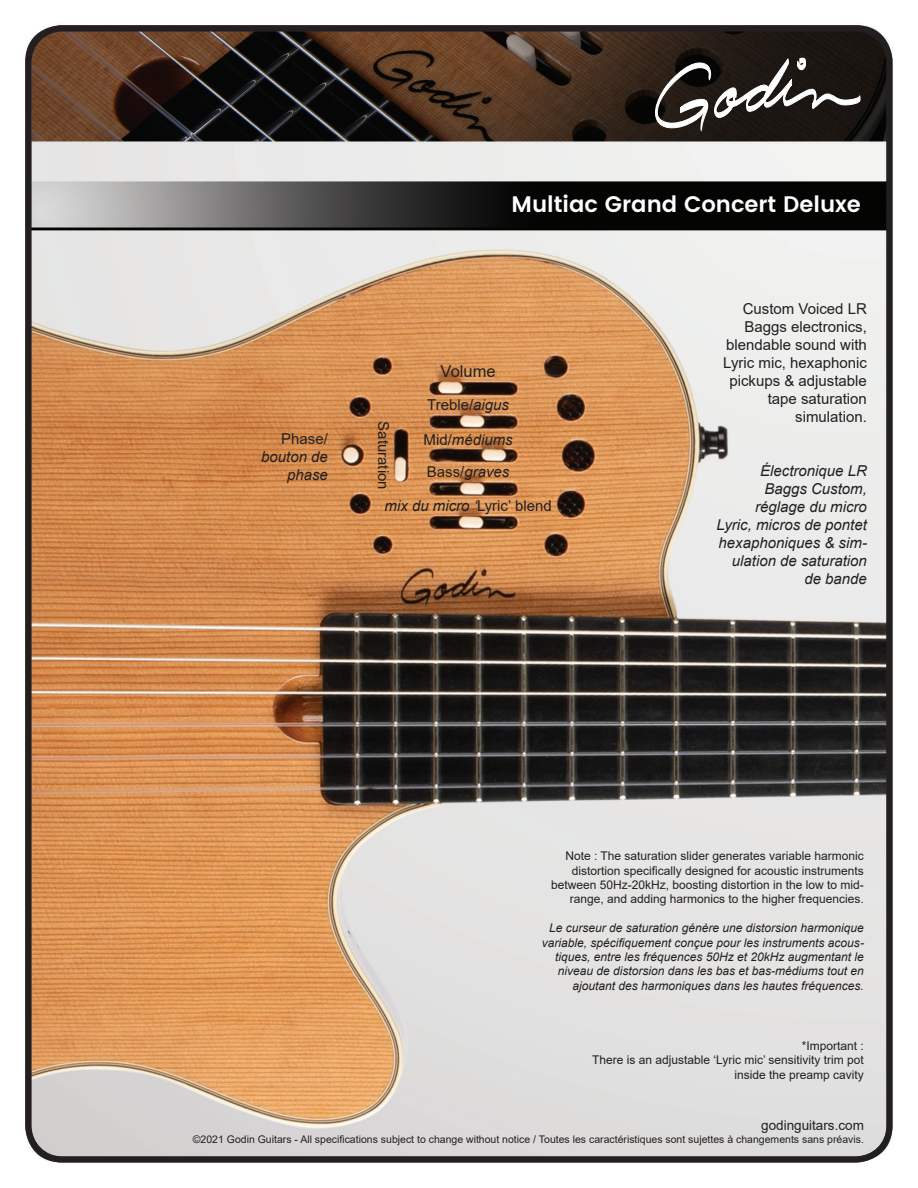
<style>
.page{position:relative;width:918px;height:1188px;background:#fff}
.page>*{position:absolute;margin:0;border:0;box-sizing:border-box;transform-origin:0 0}
.t1{font:600 22.5px "Poppins";color:#fff}
.t2{font:16.5px "Arial";color:#231f20}
.t3{font:italic 15px/18px "Arial";color:#231f20;text-align:right}
.t4{font:15px/18px "Arial";color:#231f20;text-align:right}
.t5{font:13.5px "Arial";color:#231f20}
.t6{font:12px/14.4px "Arial";color:#231f20;text-align:right}
.t7{font:italic 12px/14.4px "Arial";color:#231f20;text-align:right}
.t8{font:10.5px "Arial";color:#231f20}
.s1{font-style:italic}
.s2{font-style:normal}
</style>
<div class="page">
<img style="left:25px;top:29px;width:862px;height:1134px">
<svg style="left:653px;top:55px;width:208px;height:78px"></svg>
<div style="left:26px;top:25px;width:867px;height:1137px;border:6px solid #231f20;border-radius:34px"></div>
<p class="t4" style="left:281px;top:430px;width:48px">Phase/</p>
<p class="t3" style="left:261px;top:449px;width:68px">bouton de phase</p>
<h1 class="t1" style="left:512px;top:191px;width:351px">Multiac Grand Concert Deluxe</h1>
<h2 class="t2" style="left:441px;top:365px;width:57px">Volume</h2>
<p class="t4" style="left:427px;top:396px;width:83px">Treble/<span class="s1">aigus</span></p>
<p class="t3" style="left:424px;top:425px;width:91px;line-height:32.2px;text-align:left"><span class="s2">Mid/</span>médiums<br><span class="s2">Bass/</span>graves</p>
<p class="t3" style="left:385px;top:498px;width:169px">mix du micro ‘<span class="s2">Lyric’ blend</span></p>
<p class="t4" style="left:391px;top:421px;width:70px;rotate:90deg">Saturation</p>
<p class="t4" style="left:723px;top:302px;width:145px">Custom Voiced LR<br>Baggs electronics, blendable sound with<br>Lyric mic, hexaphonic pickups &amp; adjustable tape saturation simulation.</p>
<p class="t3" style="left:716px;top:464px;width:152px">Électronique LR<br>Baggs Custom, réglage du micro<br>Lyric, micros de pontet hexaphoniques &amp; sim&shy;ulation de saturation de bande</p>
<p class="t6" style="left:551px;top:849px;width:314px">Note : The saturation slider generates variable harmonic distortion specifically designed for acoustic instruments between 50Hz-20kHz, boosting distortion in the low to mid&shy;range, and adding harmonics to the higher frequencies.</p>
<p class="t7" style="left:542px;top:922px;width:324px">Le curseur de saturation génère une distorsion harmonique variable, spécifiquement conçue pour les instruments acous&shy;tiques, entre les fréquences 50Hz et 20kHz augmentant le niveau de distorsion dans les bas et bas-médiums tout en ajoutant des harmoniques dans les hautes fréquences.</p>
<p class="t6" style="left:592px;top:1040px;width:273px">*Important :<br>There is an adjustable ‘Lyric mic’ sensitivity trim pot inside the preamp cavity</p>
<p class="t5" style="left:761px;top:1121px;width:104px">godinguitars.com</p>
<p class="t8" style="left:193px;top:1132px;width:673px">©2021 Godin Guitars - All specifications subject to change without notice / Toutes les caractéristiques sont sujettes à changements sans préavis.</p>
</div>
